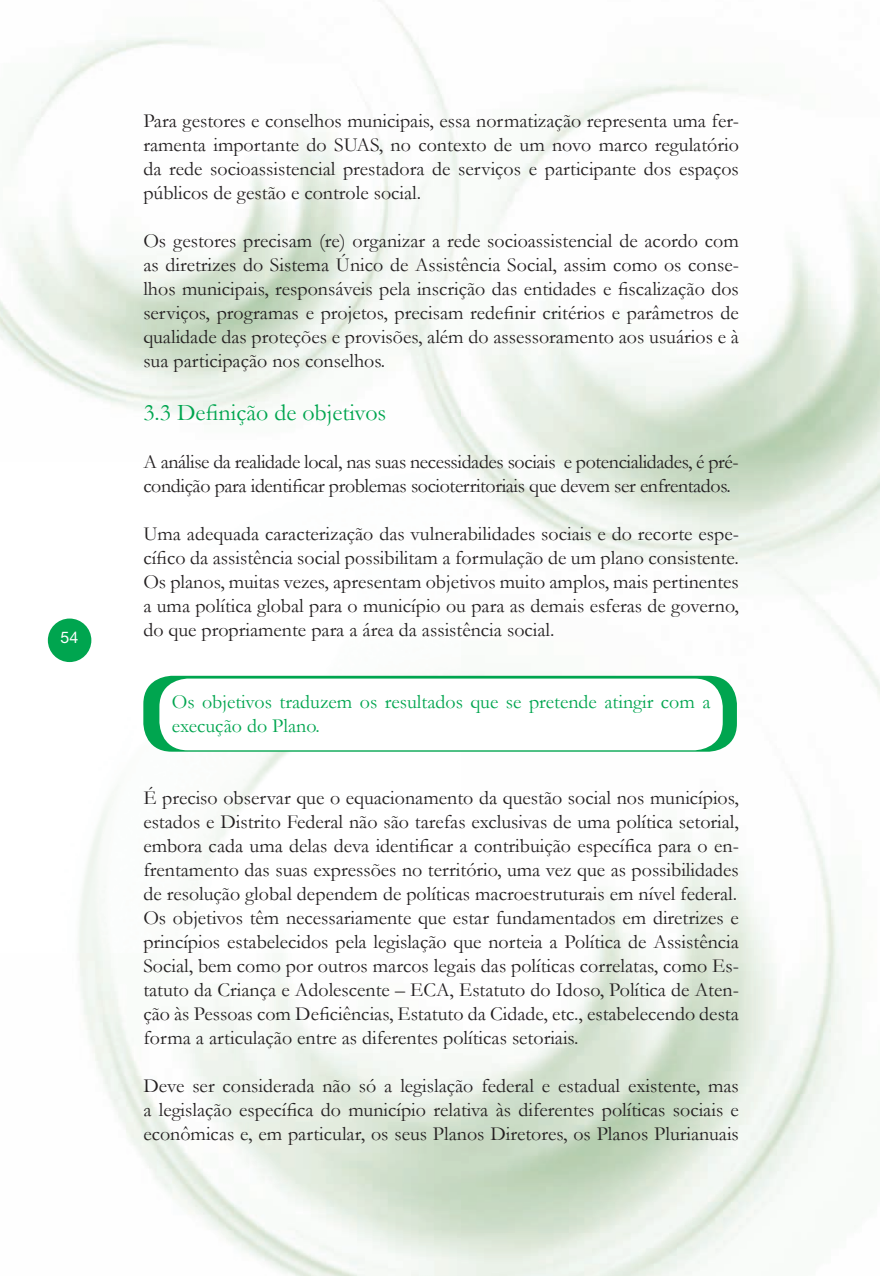
<style>
.page{position:relative;width:880px;height:1276px;background:#fff}
.page>*{position:absolute;margin:0;border:0;box-sizing:border-box;transform-origin:0 0}
.t1{font:24px "Garamond";color:#00a54f}
.t2{font:20px/24px "Garamond";color:#231f20;text-align:justify}
.t3{font:20px/24px "Garamond";letter-spacing:-.02em;color:#231f20}
.t4{font:20px/24px "Garamond";color:#00a54f}
.t5{font:16px "Helvetica Neue";color:#fff}
</style>
<div class="page">
<img style="left:0;top:6px;width:880px;height:1269px">
<div style="left:48px;top:618px;width:43px;height:44px;background:#00a54f;border-radius:50%"></div>
<div style="left:143px;top:675px;width:594px;height:76px;background:#00a54f;border-radius:28px"></div>
<div style="left:159px;top:678px;width:563px;height:72px;background:#fff;border-radius:28px"></div>
<p class="t5" style="left:61px;top:627px;width:19px">54</p>
<p class="t2" style="left:143px;top:108px;width:597px">Para gestores e conselhos municipais, essa normatização representa uma fer&shy;ramenta importante do SUAS, no contexto de um novo marco regulatório da rede socioassistencial prestadora de serviços e participante dos espaços públicos de gestão e controle social.</p>
<p class="t2" style="left:143px;top:228px;width:597px">Os gestores precisam (re) organizar a rede socioassistencial de acordo com as diretrizes do Sistema Único de Assistência Social, assim como os conse&shy;lhos municipais, responsáveis pela inscrição das entidades e fiscalização dos serviços, programas e projetos, precisam redefinir critérios e parâmetros de qualidade das proteções e provisões, além do assessoramento aos usuários e à sua participação nos conselhos.</p>
<p class="t1" style="left:143px;top:396px;width:244px">3.3 Definição de objetivos</p>
<p class="t3" style="left:143px;top:449px;width:596px">A análise da realidade local, nas suas necessidades sociais e potencialidades, é pré&shy;condição para identificar problemas socioterritoriais que devem ser enfrentados.</p>
<p class="t2" style="left:143px;top:521px;width:597px">Uma adequada caracterização das vulnerabilidades sociais e do recorte espe&shy;cífico da assistência social possibilitam a formulação de um plano consistente.<br>Os planos, muitas vezes, apresentam objetivos muito amplos, mais pertinentes a uma política global para o município ou para as demais esferas de governo, do que propriamente para a área da assistência social.</p>
<p class="t4" style="left:172px;top:689px;width:540px">Os objetivos traduzem os resultados que se pretende atingir com a execução do Plano.</p>
<p class="t2" style="left:143px;top:785px;width:597px">É preciso observar que o equacionamento da questão social nos municípios, estados e Distrito Federal não são tarefas exclusivas de uma política setorial, embora cada uma delas deva identificar a contribuição específica para o en&shy;frentamento das suas expressões no território, uma vez que as possibilidades de resolução global dependem de políticas macroestruturais em nível federal.<br>Os objetivos têm necessariamente que estar fundamentados em diretrizes e princípios estabelecidos pela legislação que norteia a Política de Assistência Social, bem como por outros marcos legais das políticas correlatas, como Es&shy;tatuto da Criança e Adolescente – ECA, Estatuto do Idoso, Política de Aten&shy;ção às Pessoas com Deficiências, Estatuto da Cidade, etc., estabelecendo desta forma a articulação entre as diferentes políticas setoriais.</p>
<p class="t2" style="left:143px;top:1073px;width:597px">Deve ser considerada não só a legislação federal e estadual existente, mas a legislação específica do município relativa às diferentes políticas sociais e econômicas e, em particular, os seus Planos Diretores, os Planos Plurianuais</p>
</div>
